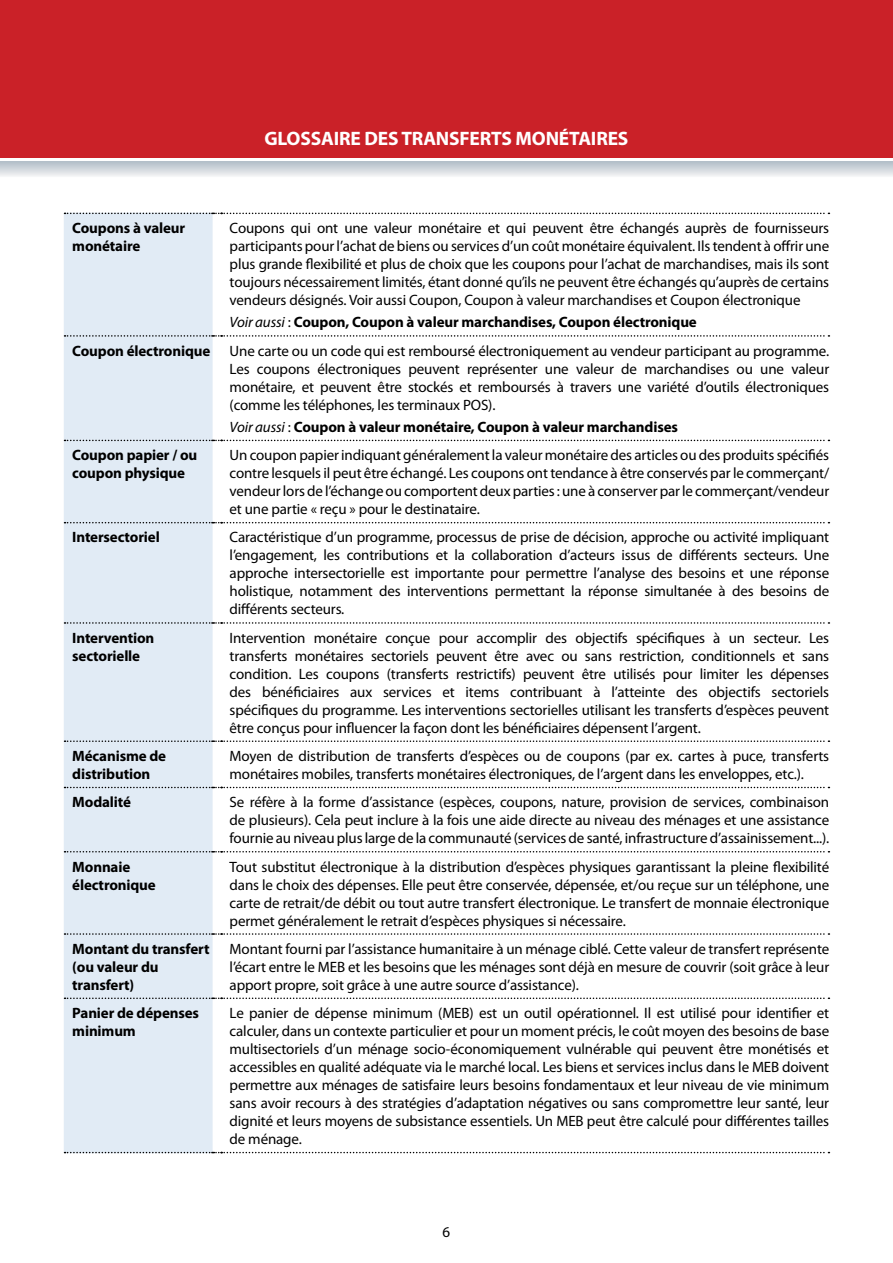
<style>
.page{position:relative;width:893px;height:1263px;background:#fff}
.page>*{position:absolute;margin:0;border:0;box-sizing:border-box;transform-origin:0 0}
.t1{font:700 19.5px "Myriad Pro";letter-spacing:-.01em;color:#fff}
.t2{font:15px/18px "Myriad Pro";letter-spacing:-.01em;color:#000;text-align:justify}
.t3{font:700 15px/18px "Myriad Pro";letter-spacing:-.01em;color:#000}
.s1{font-weight:400;font-style:italic}
.s2{font-weight:400}
</style>
<div class="page">
<div style="left:0;top:0;width:893px;height:157px;background:#ca2128"></div>
<div style="left:64px;top:213px;width:149px;height:939px;background:#e1ebf5"></div>
<svg style="left:65px;top:213px;width:764px;height:1px"></svg>
<svg style="left:65px;top:335px;width:764px;height:2px"></svg>
<svg style="left:65px;top:440px;width:764px;height:1px"></svg>
<svg style="left:65px;top:522px;width:764px;height:1px"></svg>
<svg style="left:65px;top:622px;width:764px;height:2px"></svg>
<svg style="left:65px;top:740px;width:764px;height:2px"></svg>
<svg style="left:65px;top:787px;width:764px;height:1px"></svg>
<svg style="left:65px;top:851px;width:764px;height:1px"></svg>
<svg style="left:65px;top:933px;width:764px;height:2px"></svg>
<svg style="left:65px;top:997px;width:764px;height:2px"></svg>
<svg style="left:65px;top:1152px;width:764px;height:1px"></svg>
<svg style="left:0;top:162px;width:892px;height:14px;background:#d2d8dd"></svg>
<svg style="left:892px;top:162px;width:1px;height:14px"></svg>
<h1 class="t1" style="left:265px;top:126px;width:365px">GLOSSAIRE DES TRANSFERTS MONÉTAIRES</h1>
<p class="t3" style="left:72px;top:219px;width:114px">Coupons à valeur monétaire</p>
<p class="t2" style="left:230px;top:219px;width:601px">Coupons qui ont une valeur monétaire et qui peuvent être échangés auprès de fournisseurs participants pour l’achat de biens ou services d’un coût monétaire équivalent. Ils tendent à offrir une plus grande flexibilité et plus de choix que les coupons pour l’achat de marchandises, mais ils sont toujours nécessairement limités, étant donné qu’ils ne peuvent être échangés qu’auprès de certains vendeurs désignés. Voir aussi Coupon, Coupon à valeur marchandises et Coupon électronique</p>
<p class="t3" style="left:230px;top:313px;width:469px"><span class="s1">Voir aussi</span> <span class="s2">:</span> Coupon, Coupon à valeur marchandises, Coupon électronique</p>
<p class="t3" style="left:72px;top:341px;width:140px">Coupon électronique</p>
<p class="t2" style="left:230px;top:341px;width:601px">Une carte ou un code qui est remboursé électroniquement au vendeur participant au programme.<br>Les coupons électroniques peuvent représenter une valeur de marchandises ou une valeur monétaire, et peuvent être stockés et remboursés à travers une variété d’outils électroniques (comme les téléphones, les terminaux POS).</p>
<p class="t3" style="left:230px;top:417px;width:450px"><span class="s1">Voir aussi</span> <span class="s2">:</span> Coupon à valeur monétaire, Coupon à valeur marchandises</p>
<p class="t3" style="left:72px;top:446px;width:126px">Coupon papier / ou coupon physique</p>
<p class="t2" style="left:230px;top:446px;width:601px">Un coupon papier indiquant généralement la valeur monétaire des articles ou des produits spécifiés contre lesquels il peut être échangé. Les coupons ont tendance à être conservés par le commerçant/ vendeur lors de l’échange ou comportent deux parties : une à conserver par le commerçant/vendeur et une partie « reçu » pour le destinataire.</p>
<p class="t3" style="left:72px;top:528px;width:89px">Intersectoriel</p>
<p class="t2" style="left:230px;top:528px;width:601px">Caractéristique d’un programme, processus de prise de décision, approche ou activité impliquant l’engagement, les contributions et la collaboration d’acteurs issus de différents secteurs. Une approche intersectorielle est importante pour permettre l’analyse des besoins et une réponse holistique, notamment des interventions permettant la réponse simultanée à des besoins de différents secteurs.</p>
<p class="t3" style="left:72px;top:628px;width:84px">Intervention sectorielle</p>
<p class="t2" style="left:230px;top:628px;width:601px">Intervention monétaire conçue pour accomplir des objectifs spécifiques à un secteur. Les transferts monétaires sectoriels peuvent être avec ou sans restriction, conditionnels et sans condition. Les coupons (transferts restrictifs) peuvent être utilisés pour limiter les dépenses des bénéficiaires aux services et items contribuant à l’atteinte des objectifs sectoriels spécifiques du programme. Les interventions sectorielles utilisant les transferts d’espèces peuvent être conçus pour influencer la façon dont les bénéficiaires dépensent l’argent.</p>
<p class="t3" style="left:72px;top:746px;width:95px">Mécanisme de distribution</p>
<p class="t2" style="left:230px;top:747px;width:601px">Moyen de distribution de transferts d’espèces ou de coupons (par ex. cartes à puce, transferts monétaires mobiles, transferts monétaires électroniques, de l’argent dans les enveloppes, etc.).</p>
<p class="t3" style="left:72px;top:793px;width:60px">Modalité</p>
<p class="t2" style="left:230px;top:793px;width:601px">Se réfère à la forme d’assistance (espèces, coupons, nature, provision de services, combinaison de plusieurs). Cela peut inclure à la fois une aide directe au niveau des ménages et une assistance fournie au niveau plus large de la communauté (services de santé, infrastructure d’assainissement...).</p>
<p class="t3" style="left:72px;top:857px;width:85px">Monnaie électronique</p>
<p class="t2" style="left:230px;top:857px;width:601px">Tout substitut électronique à la distribution d’espèces physiques garantissant la pleine flexibilité dans le choix des dépenses. Elle peut être conservée, dépensée, et/ou reçue sur un téléphone, une carte de retrait/de débit ou tout autre transfert électronique. Le transfert de monnaie électronique permet généralement le retrait d’espèces physiques si nécessaire.</p>
<p class="t3" style="left:72px;top:939px;width:139px">Montant du transfert (ou valeur du transfert)</p>
<p class="t2" style="left:230px;top:939px;width:601px">Montant fourni par l’assistance humanitaire à un ménage ciblé. Cette valeur de transfert représente l’écart entre le MEB et les besoins que les ménages sont déjà en mesure de couvrir (soit grâce à leur apport propre, soit grâce à une autre source d’assistance).</p>
<p class="t3" style="left:72px;top:1003px;width:128px">Panier de dépenses minimum</p>
<p class="t2" style="left:230px;top:1004px;width:601px">Le panier de dépense minimum (MEB) est un outil opérationnel. Il est utilisé pour identifier et calculer, dans un contexte particulier et pour un moment précis, le coût moyen des besoins de base multisectoriels d’un ménage socio-économiquement vulnérable qui peuvent être monétisés et accessibles en qualité adéquate via le marché local. Les biens et services inclus dans le MEB doivent permettre aux ménages de satisfaire leurs besoins fondamentaux et leur niveau de vie minimum sans avoir recours à des stratégies d’adaptation négatives ou sans compromettre leur santé, leur dignité et leurs moyens de subsistance essentiels. Un MEB peut être calculé pour différentes tailles de ménage.</p>
<p class="t2" style="left:443px;top:1222px;width:9px">6</p>
</div>
